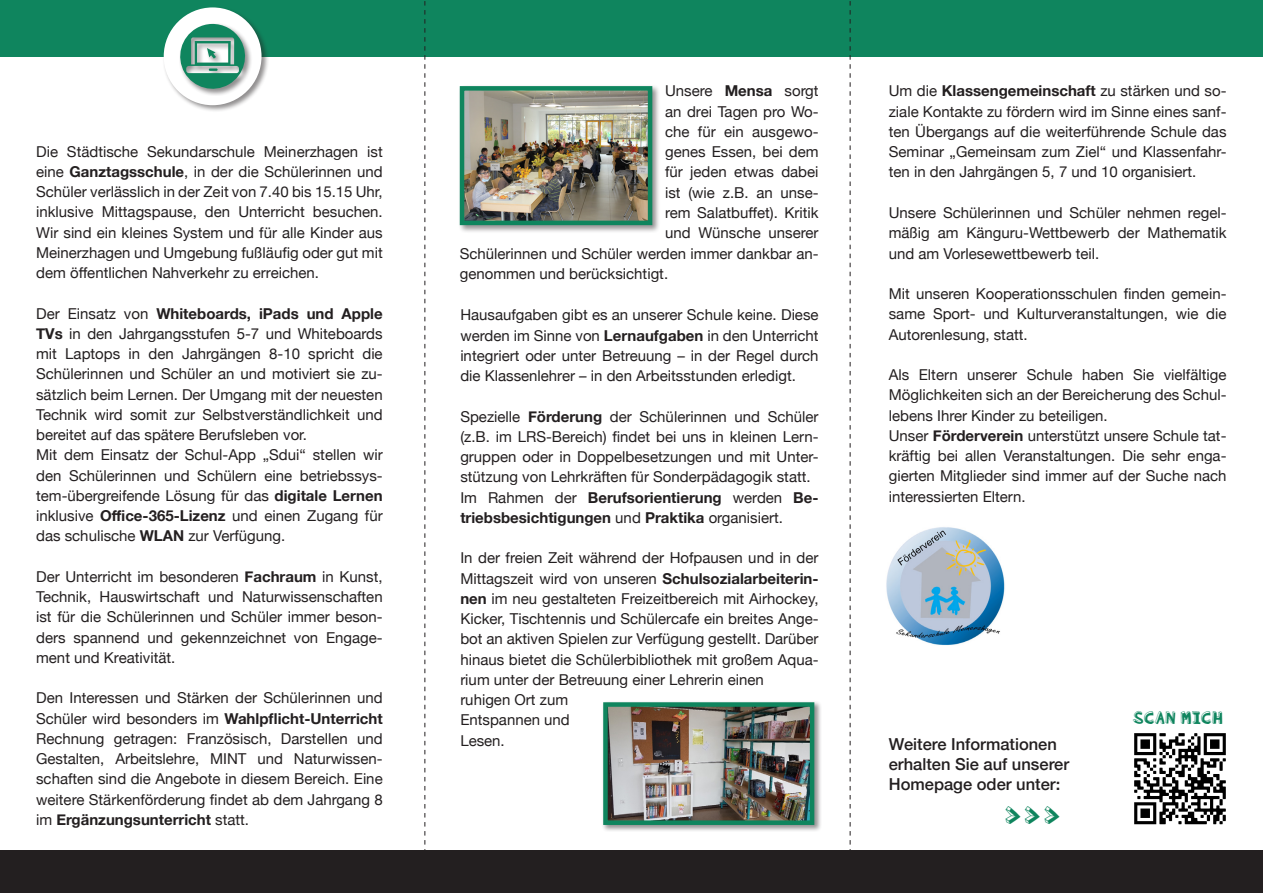
<style>
.page{position:relative;width:1263px;height:893px;background:#fff}
.page>*{position:absolute;margin:0;border:0;box-sizing:border-box;transform-origin:0 0}
.t1{font:27px "Blockhead OT Black Face";color:#0f855e}
.t2{font:17.1px "Blockhead OT Black Face";color:#0f855e}
.t3{font:500 16.5px/19.8px "Helvetica Neue";color:#231f20}
.t4{font:15px/20.2px "Helvetica Neue";color:#231f20;text-align:justify}
.t5{font:700 15px/20.2px "Helvetica Neue";color:#231f20}
.s1{font-weight:700}
.s2{font-weight:400}
</style>
<div class="page">
<div style="left:0;top:0;width:1263px;height:56px;background:#0f855e"></div>
<div style="left:0;top:850px;width:1263px;height:43px;background:#231f20"></div>
<img style="left:1134px;top:733px;width:92px;height:92px">
<svg style="left:424px;top:1px;width:1px;height:849px"></svg>
<svg style="left:850px;top:1px;width:1px;height:849px"></svg>
<div style="left:458px;top:84px;width:202px;height:149px;background:#231f20;opacity:.5"></div>
<img style="left:458px;top:84px;width:197px;height:143px">
<div style="left:601px;top:701px;width:221px;height:131px;background:#231f20;opacity:.5"></div>
<img style="left:601px;top:701px;width:216px;height:126px">
<div style="left:162px;top:6px;width:107px;height:107px;background:#231f20;opacity:.5"></div>
<div style="left:164px;top:7px;width:97px;height:98px;background:#fff;border-radius:50%"></div>
<div style="left:179px;top:22px;width:73px;height:74px;background:#231f20;opacity:.5"></div>
<svg style="left:176px;top:24px;width:74px;height:69px"></svg>
<img style="left:886px;top:527px;width:119px;height:118px">
<p class="t4" style="left:36px;top:142px;width:348px">Die Städtische Sekundarschule Meinerzhagen ist eine <span class="s1">Ganztagsschule</span>, in der die Schülerinnen und Schüler verlässlich in der Zeit von 7.40 bis 15.15 Uhr, inklusive Mittagspause, den Unterricht besuchen.<br>Wir sind ein kleines System und für alle Kinder aus Meinerzhagen und Umgebung fußläufig oder gut mit dem öffentlichen Nahverkehr zu erreichen.</p>
<p class="t4" style="left:36px;top:304px;width:348px">Der Einsatz von <span class="s1">Whiteboards, iPads und Apple TVs</span> in den Jahrgangsstufen 5-7 und Whiteboards mit Laptops in den Jahrgängen 8-10 spricht die Schülerinnen und Schüler an und motiviert sie zu&shy;sätzlich beim Lernen. Der Umgang mit der neuesten Technik wird somit zur Selbstverständlichkeit und bereitet auf das spätere Berufsleben vor.</p>
<p class="t4" style="left:36px;top:446px;width:348px">Mit dem Einsatz der Schul-App „Sdui“ stellen wir den Schülerinnen und Schülern eine betriebssys&shy;tem-übergreifende Lösung für das <span class="s1">digitale Lernen </span>inklusive <span class="s1">Office-365-Lizenz</span> und einen Zugang für das schulische <span class="s1">WLAN</span> zur Verfügung.</p>
<p class="t4" style="left:36px;top:567px;width:348px">Der Unterricht im besonderen <span class="s1">Fachraum</span> in Kunst, Technik, Hauswirtschaft und Naturwissenschaften ist für die Schülerinnen und Schüler immer beson&shy;ders spannend und gekennzeichnet von Engage&shy;ment und Kreativität.</p>
<p class="t4" style="left:36px;top:689px;width:348px">Den Interessen und Stärken der Schülerinnen und Schüler wird besonders im <span class="s1">Wahlpflicht-Unterricht </span>Rechnung getragen: Französisch, Darstellen und Gestalten, Arbeitslehre, MINT und Naturwissen&shy;schaften sind die Angebote in diesem Bereich. Eine weitere Stärkenförderung findet ab dem Jahrgang 8 im <span class="s1">Ergänzungsunterricht</span> statt.</p>
<p class="t4" style="left:665px;top:82px;width:155px">Unsere <span class="s1">Mensa</span> sorgt</p>
<p class="t4" style="left:665px;top:102px;width:155px">an drei Tagen pro Wo-</p>
<p class="t4" style="left:665px;top:122px;width:155px">che für ein ausgewo-</p>
<p class="t4" style="left:665px;top:143px;width:155px">genes Essen, bei dem</p>
<p class="t4" style="left:665px;top:163px;width:155px">für jeden etwas dabei</p>
<p class="t4" style="left:665px;top:183px;width:155px">ist (wie z.B. an unse-</p>
<p class="t4" style="left:665px;top:203px;width:155px">rem Salatbuffet). Kritik</p>
<p class="t4" style="left:665px;top:224px;width:155px">und Wünsche unserer</p>
<p class="t4" style="left:460px;top:244px;width:360px">Schülerinnen und Schüler werden immer dankbar an-</p>
<p class="t4" style="left:460px;top:264px;width:210px">genommen und berücksichtigt.</p>
<p class="t4" style="left:460px;top:306px;width:360px">Hausaufgaben gibt es an unserer Schule keine. Diese werden im Sinne von <span class="s1">Lernaufgaben</span> in den Unterricht integriert oder unter Betreuung – in der Regel durch die Klassenlehrer – in den Arbeitsstunden erledigt.</p>
<p class="t4" style="left:460px;top:407px;width:360px">Spezielle <span class="s1">Förderung</span> der Schülerinnen und Schüler (z.B. im LRS-Bereich) findet bei uns in kleinen Lern&shy;gruppen oder in Doppelbesetzungen und mit Unter&shy;stützung von Lehrkräften für Sonderpädagogik statt.</p>
<p class="t5" style="left:460px;top:488px;width:360px"><span class="s2">Im Rahmen der</span> Berufsorientierung <span class="s2">werden</span> Be&shy;triebsbesichtigungen <span class="s2">und</span> Praktika <span class="s2">organisiert.</span></p>
<p class="t4" style="left:460px;top:549px;width:360px">In der freien Zeit während der Hofpausen und in der Mittagszeit wird von unseren <span class="s1">Schulsozialarbeiterin&shy;nen</span> im neu gestalteten Freizeitbereich mit Airhockey, Kicker, Tischtennis und Schülercafe ein breites Ange&shy;bot an aktiven Spielen zur Verfügung gestellt. Darüber hinaus bietet die Schülerbibliothek mit großem Aqua&shy;rium unter der Betreuung einer Lehrerin einen</p>
<p class="t4" style="left:460px;top:691px;width:109px">ruhigen Ort zum</p>
<p class="t4" style="left:460px;top:711px;width:111px">Entspannen und</p>
<p class="t4" style="left:460px;top:731px;width:46px">Lesen.</p>
<p class="t4" style="left:889px;top:82px;width:339px">Um die <span class="s1">Klassengemeinschaft</span> zu stärken und so&shy;ziale Kontakte zu fördern wird im Sinne eines sanf&shy;ten Übergangs auf die weiterführende Schule das Seminar „Gemeinsam zum Ziel“ und Klassenfahr&shy;ten in den Jahrgängen 5, 7 und 10 organisiert.</p>
<p class="t4" style="left:889px;top:203px;width:339px">Unsere Schülerinnen und Schüler nehmen regel&shy;mäßig am Känguru-Wettbewerb der Mathematik und am Vorlesewettbewerb teil.</p>
<p class="t4" style="left:889px;top:284px;width:339px">Mit unseren Kooperationsschulen finden gemein&shy;same Sport- und Kulturveranstaltungen, wie die Autorenlesung, statt.</p>
<p class="t4" style="left:889px;top:365px;width:339px">Als Eltern unserer Schule haben Sie vielfältige Möglichkeiten sich an der Bereicherung des Schul&shy;lebens Ihrer Kinder zu beteiligen.</p>
<p class="t4" style="left:889px;top:426px;width:339px">Unser <span class="s1">Förderverein</span> unterstützt unsere Schule tat&shy;kräftig bei allen Veranstaltungen. Die sehr enga&shy;gierten Mitglieder sind immer auf der Suche nach interessierten Eltern.</p>
<p class="t3" style="left:889px;top:733px;width:170px">Weitere Informationen</p>
<p class="t3" style="left:889px;top:753px;width:182px">erhalten Sie auf unserer<br>Homepage oder unter:</p>
<p class="t1" style="left:1004px;top:801px;width:59px">›››</p>
<p class="t2" style="left:1133px;top:708px;width:91px">SCAN MICH</p>
</div>
